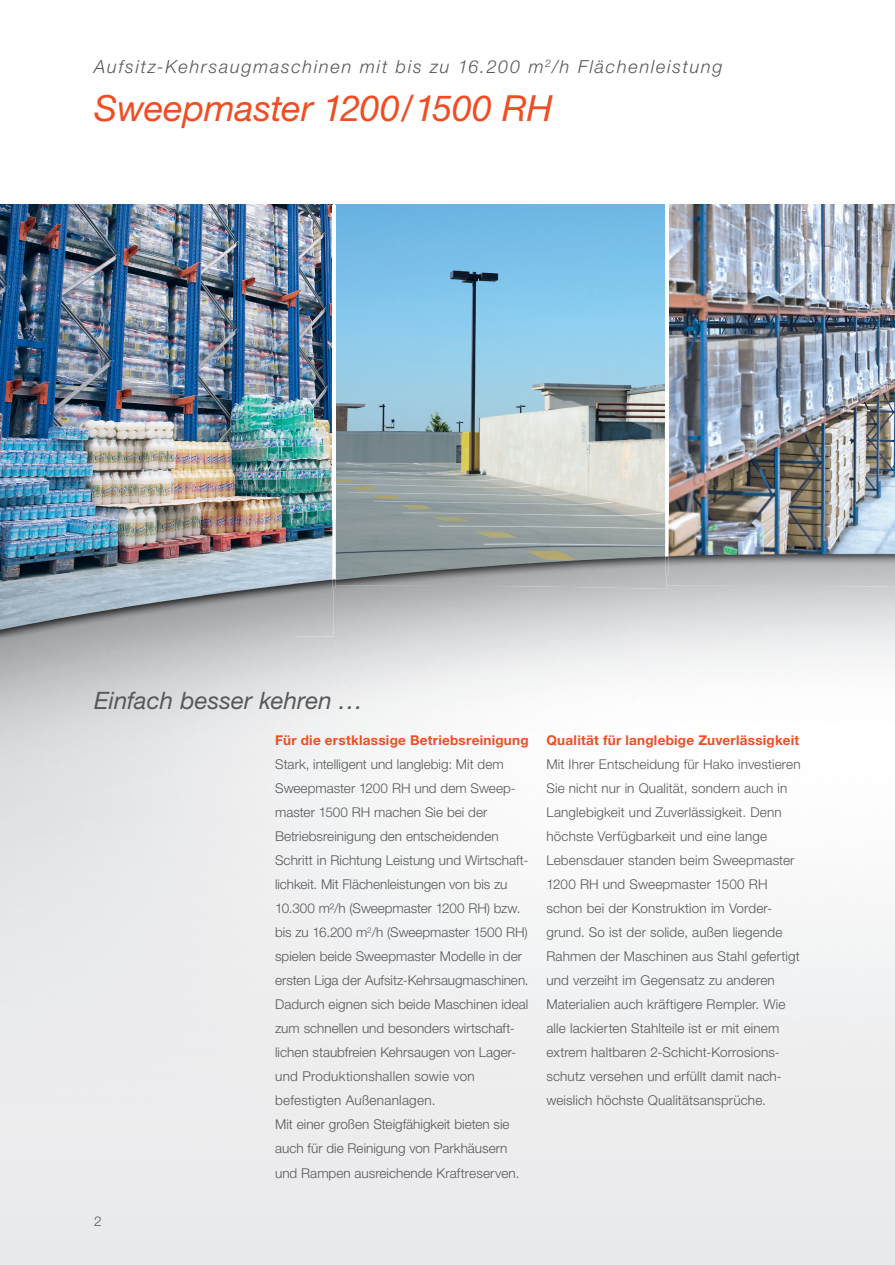
<style>
.page{position:relative;width:895px;height:1265px;background:#fff}
.page>*{position:absolute;margin:0;border:0;box-sizing:border-box;transform-origin:0 0}
.t1{font:italic 36px "Helvetica Neue LT Std";letter-spacing:-.005em;color:#f04d22}
.t2{font:italic 24px "Helvetica Neue LT Std";letter-spacing:.005em;color:#57585a}
.t3{font:italic 300 18px "Helvetica Neue LT Std";letter-spacing:.095em;color:#57585a}
.t4{font:300 13.5px/24px "Helvetica Neue LT Std";letter-spacing:.005em;color:#57585a}
.t5{font:700 13.5px "Helvetica Neue LT Std";letter-spacing:.02em;color:#f04d22}
</style>
<div class="page">
<img style="left:0;top:205px;width:332px;height:431px">
<img style="left:336px;top:205px;width:329px;height:314px">
<img style="left:669px;top:205px;width:225px;height:314px">
<img style="left:332px;top:519px;width:562px;height:69px">
<img style="left:665px;top:519px;width:3px;height:56px">
<h3 class="t3" style="left:94px;top:56px;width:629px">Aufsitz-Kehrsaugmaschinen mit bis zu 16.200 m<sup>2</sup>/h Flächenleistung</h3>
<h1 class="t1" style="left:94px;top:86px;width:460px">Sweepmaster 1200 / 1500 RH</h1>
<h2 class="t2" style="left:94px;top:686px;width:269px">Einfach besser kehren ...</h2>
<p class="t5" style="left:275px;top:731px;width:255px">Für die erstklassige Betriebsreinigung</p>
<p class="t4" style="left:275px;top:752px;width:255px">Stark, intelligent und langlebig: Mit dem Sweepmaster 1200 RH und dem Sweep&shy;master 1500 RH machen Sie bei der Betriebsreinigung den entscheidenden Schritt in Richtung Leistung und Wirtschaft&shy;lichkeit. Mit Flächenleistungen von bis zu 10.300 m²/h (Sweepmaster 1200 RH) bzw. bis zu 16.200 m<sup>2</sup>/h (Sweepmaster 1500 RH) spielen beide Sweepmaster Modelle in der ersten Liga der Aufsitz-Kehrsaugmaschinen.<br>Dadurch eignen sich beide Maschinen ideal zum schnellen und besonders wirtschaft&shy;lichen staubfreien Kehrsaugen von Lager&shy;und Produktionshallen sowie von befestigten Außenanlagen.<br>Mit einer großen Steigfähigkeit bieten sie auch für die Reinigung von Parkhäusern und Rampen ausreichende Kraftreserven.</p>
<p class="t4" style="left:94px;top:1208px;width:9px">2</p>
<p class="t5" style="left:546px;top:731px;width:254px">Qualität für langlebige Zuverlässigkeit</p>
<p class="t4" style="left:546px;top:752px;width:256px">Mit Ihrer Entscheidung für Hako investieren Sie nicht nur in Qualität, sondern auch in Langlebigkeit und Zuverlässigkeit. Denn höchste Verfügbarkeit und eine lange Lebensdauer standen beim Sweepmaster 1200 RH und Sweepmaster 1500 RH schon bei der Konstruktion im Vorder&shy;grund. So ist der solide, außen liegende Rahmen der Maschinen aus Stahl gefertigt und verzeiht im Gegensatz zu anderen Materialien auch kräftigere Rempler. Wie alle lackierten Stahlteile ist er mit einem extrem haltbaren 2-Schicht-Korrosions&shy;schutz versehen und erfüllt damit nach&shy;weislich höchste Qualitätsansprüche.</p>
</div>
